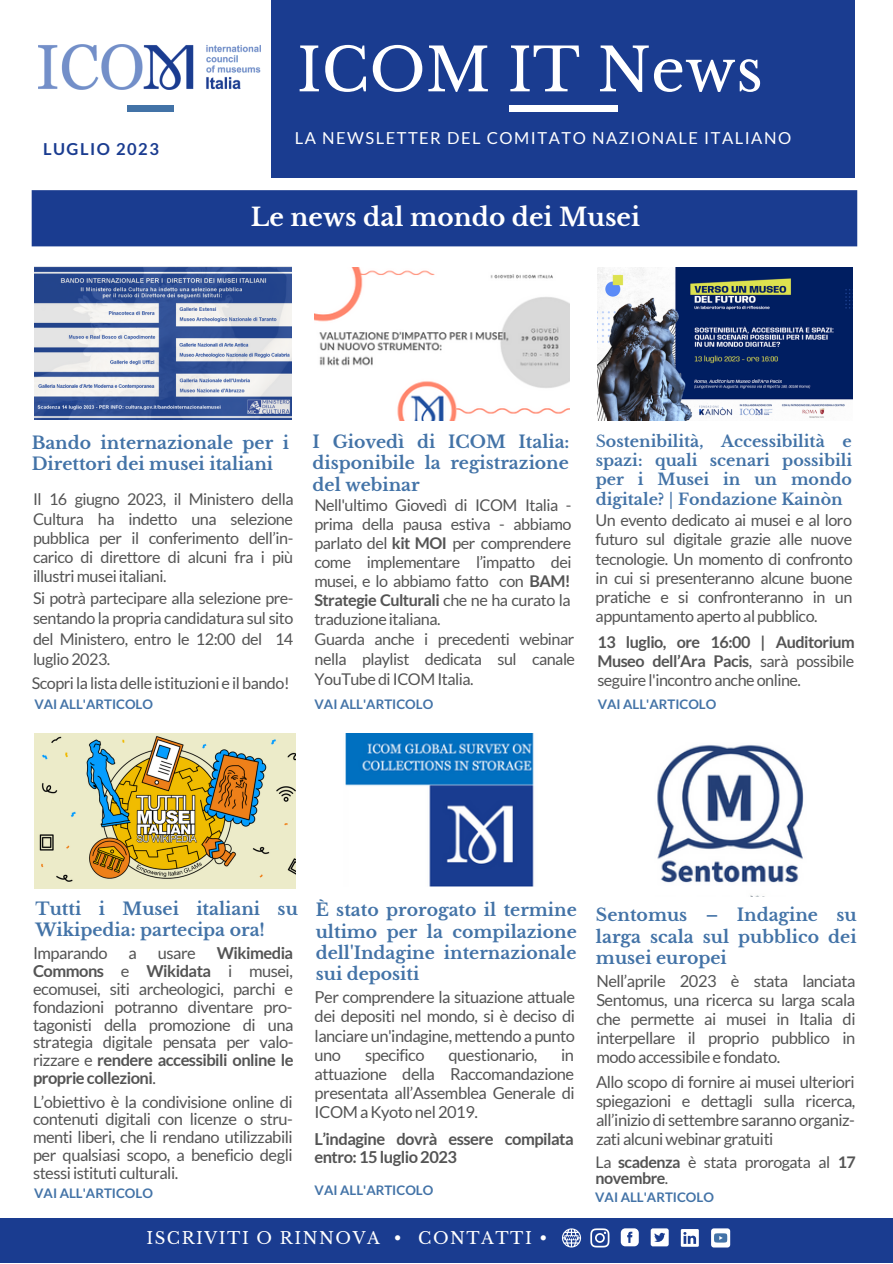
<style>
.page{position:relative;width:893px;height:1264px;background:#fff}
.page>*{position:absolute;margin:0;border:0;box-sizing:border-box;transform-origin:0 0}
.t1{font:59.55px "Libre Baskerville";color:#fff}
.t2{font:700 24.75px "Libre Baskerville";color:#fff}
.t3{font:700 17.25px/21.3px "Libre Baskerville";color:#4373a7;text-align:justify}
.t4{font:16.5px/19px "Lato";letter-spacing:-.03em;color:#545454;text-align:justify}
.t5{font:700 16.5px/18px "Lato";letter-spacing:-.03em;color:#545454}
.t6{font:16.5px "Lato";letter-spacing:.09em;color:#fff}
.t7{font:16.5px "Libre Baskerville";letter-spacing:.09em;color:#fff}
.t8{font:700 16.5px "Lato";letter-spacing:.09em;color:#1a3c90}
.t9{font:16.2px/19px "Lato";letter-spacing:-.03em;color:#545454;text-align:justify}
.t10{font:700 16.2px/19px "Lato";letter-spacing:-.03em;color:#545454;text-align:justify}
.t11{font:16.05px/16.8px "Lato";letter-spacing:-.03em;color:#545454}
.t12{font:700 15.9px/19px "Libre Baskerville";color:#4373a7;text-align:justify}
.t13{font:700 13.2px "Lato";color:#4373a7}
.s1{font-weight:700}
.s2{font-weight:400}
</style>
<div class="page">
<div style="left:271px;top:0;width:583px;height:177px;background:#1a3c90"></div>
<div style="left:127px;top:105px;width:46px;height:6px;background:#4373a7"></div>
<img style="left:38px;top:44px;width:223px;height:45px">
<div style="left:509px;top:105px;width:108px;height:6px;background:#fff"></div>
<div style="left:0;top:1218px;width:892px;height:44px;background:#1a3c90"></div>
<svg style="left:590px;top:1228px;width:19px;height:19px"></svg>
<svg style="left:680px;top:1229px;width:18px;height:17px"></svg>
<svg style="left:620px;top:1228px;width:18px;height:18px"></svg>
<svg style="left:650px;top:1228px;width:18px;height:18px"></svg>
<svg style="left:711px;top:1228px;width:19px;height:19px"></svg>
<svg style="left:562px;top:1228px;width:19px;height:19px"></svg>
<img style="left:34px;top:267px;width:258px;height:152px">
<div style="left:32px;top:190px;width:825px;height:56px;background:#1a3c90"></div>
<img style="left:314px;top:268px;width:255px;height:153px">
<img style="left:345px;top:733px;width:189px;height:153px">
<img style="left:35px;top:733px;width:260px;height:155px">
<img style="left:657px;top:745px;width:147px;height:151px">
<img style="left:597px;top:268px;width:255px;height:153px">
<p class="t8" style="left:43px;top:139px;width:117px">LUGLIO 2023</p>
<p class="t1" style="left:297px;top:34px;width:467px">ICOM IT News</p>
<p class="t6" style="left:295px;top:128px;width:498px">LA NEWSLETTER DEL COMITATO NAZIONALE ITALIANO</p>
<p class="t2" style="left:251px;top:202px;width:390px">Le news dal mondo dei Musei</p>
<p class="t3" style="left:32px;top:432px;width:259px">Bando internazionale per i<br>Direttori dei musei italiani</p>
<p class="t9" style="left:33px;top:489px;width:262px">Il 16 giugno 2023, il Ministero della Cultura ha indetto una selezione pubblica per il conferimento dell’in&shy;carico di direttore di alcuni fra i più illustri musei italiani.</p>
<p class="t9" style="left:33px;top:587px;width:262px;line-height:20.2px">Si potrà partecipare alla selezione pre&shy;sentando la propria candidatura sul sito del Ministero, entro le 12:00 del 14 luglio 2023.</p>
<p class="t13" style="left:34px;top:696px;width:120px">VAI ALL'ARTICOLO</p>
<p class="t9" style="left:32px;top:673px;width:259px">Scopri la lista delle istituzioni e il bando!</p>
<p class="t3" style="left:312px;top:431px;width:258px">I Giovedì di ICOM Italia: disponibile la registrazione del webinar</p>
<p class="t9" style="left:314px;top:495px;width:259px">Nell'ultimo Giovedì di ICOM Italia - prima della pausa estiva - abbiamo parlato del <span class="s1">kit MOI</span> per comprendere come implementare l’impatto dei musei, e lo abbiamo fatto con <span class="s1">BAM!<br>Strategie Culturali</span> che ne ha curato la traduzione italiana.</p>
<p class="t9" style="left:314px;top:628px;width:262px;line-height:20.2px">Guarda anche i precedenti webinar nella playlist dedicata sul canale YouTube di ICOM Italia.</p>
<p class="t13" style="left:314px;top:696px;width:120px">VAI ALL'ARTICOLO</p>
<p class="t12" style="left:595px;top:432px;width:258px"><span class="s2">S</span>ostenibilità, Accessibilità e spazi: quali scenari possibili per i Musei in un mondo digitale? <span class="s2">|</span> Fondazione Kainòn</p>
<p class="t9" style="left:595px;top:510px;width:259px">Un evento dedicato ai musei e al loro futuro sul digitale grazie alle nuove tecnologie. Un momento di confronto in cui si presenteranno alcune buone pratiche e si confronteranno in un appuntamento aperto al pubblico.</p>
<p class="t10" style="left:597px;top:632px;width:259px">13 luglio, ore 16:00 | Auditorium Museo dell’Ara Pacis<span class="s2">, sarà possibile seguire l'incontro anche online.</span></p>
<p class="t13" style="left:597px;top:696px;width:120px">VAI ALL'ARTICOLO</p>
<p class="t3" style="left:35px;top:897px;width:264px">Tutti i Musei italiani su<br>Wikipedia: partecipa ora!</p>
<p class="t4" style="left:33px;top:943px;width:262px;line-height:18px;text-indent:184px"><span class="s1">Wikimedia Commons</span> e <span class="s1">Wikidata</span> i musei, ecomusei, siti archeologici, parchi e fondazioni potranno diventare pro&shy;tagonisti della promozione di una strategia digitale pensata per valo&shy;rizzare e <span class="s1">rendere accessibili online le proprie collezioni</span>.</p>
<p class="t4" style="left:33px;top:1092px;width:261px;line-height:18px">L’obiettivo è la condivisione online di contenuti digitali con licenze o stru&shy;menti liberi, che li rendano utilizzabili per qualsiasi scopo, a beneficio degli stessi istituti culturali.</p>
<p class="t4" style="left:33px;top:942px;width:76px">Imparando</p>
<p class="t4" style="left:129px;top:942px;width:10px">a</p>
<p class="t4" style="left:158px;top:942px;width:39px">usare</p>
<p class="t13" style="left:34px;top:1185px;width:120px">VAI ALL'ARTICOLO</p>
<p class="t3" style="left:316px;top:899px;width:262px">È stato prorogato il termine ultimo per la compilazione dell'Indagine internazionale sui depositi</p>
<p class="t4" style="left:314px;top:987px;width:262px">Per comprendere la situazione attuale dei depositi nel mondo, si è deciso di lanciare un'indagine, mettendo a punto uno</p>
<p class="t4" style="left:314px;top:1044px;width:261px;text-indent:246px">in attuazione della Raccomandazione presentata all’Assemblea Generale di ICOM a Kyoto nel 2019.</p>
<p class="t4" style="left:365px;top:1044px;width:61px">specifico</p>
<p class="t4" style="left:448px;top:1044px;width:90px">questionario,</p>
<p class="t5" style="left:314px;top:1129px;width:261px">L’indagine dovrà essere compilata entro: 15 luglio 2023</p>
<p class="t13" style="left:314px;top:1182px;width:120px">VAI ALL'ARTICOLO</p>
<p class="t7" style="left:146px;top:1227px;width:257px">ISCRIVITI O RINNOVA •</p>
<p class="t7" style="left:418px;top:1227px;width:131px">CONTATTI •</p>
<p class="t3" style="left:596px;top:904px;width:262px">Sentomus – Indagine su larga scala sul pubblico dei musei europei</p>
<p class="t4" style="left:596px;top:971px;width:261px">Nell’aprile 2023 è stata lanciata Sentomus, una ricerca su larga scala che permette ai musei in Italia di interpellare il proprio pubblico in modo accessibile e fondato.</p>
<p class="t4" style="left:596px;top:1072px;width:261px">Allo scopo di fornire ai musei ulteriori spiegazioni e dettagli sulla ricerca, all’inizio di settembre saranno organiz&shy;zati alcuni webinar gratuiti</p>
<p class="t11" style="left:595px;top:1152px;width:262px">La <span class="s1">scadenza</span> è stata prorogata al <span class="s1">17 novembre</span>.</p>
<p class="t13" style="left:595px;top:1189px;width:120px">VAI ALL'ARTICOLO</p>
</div>
